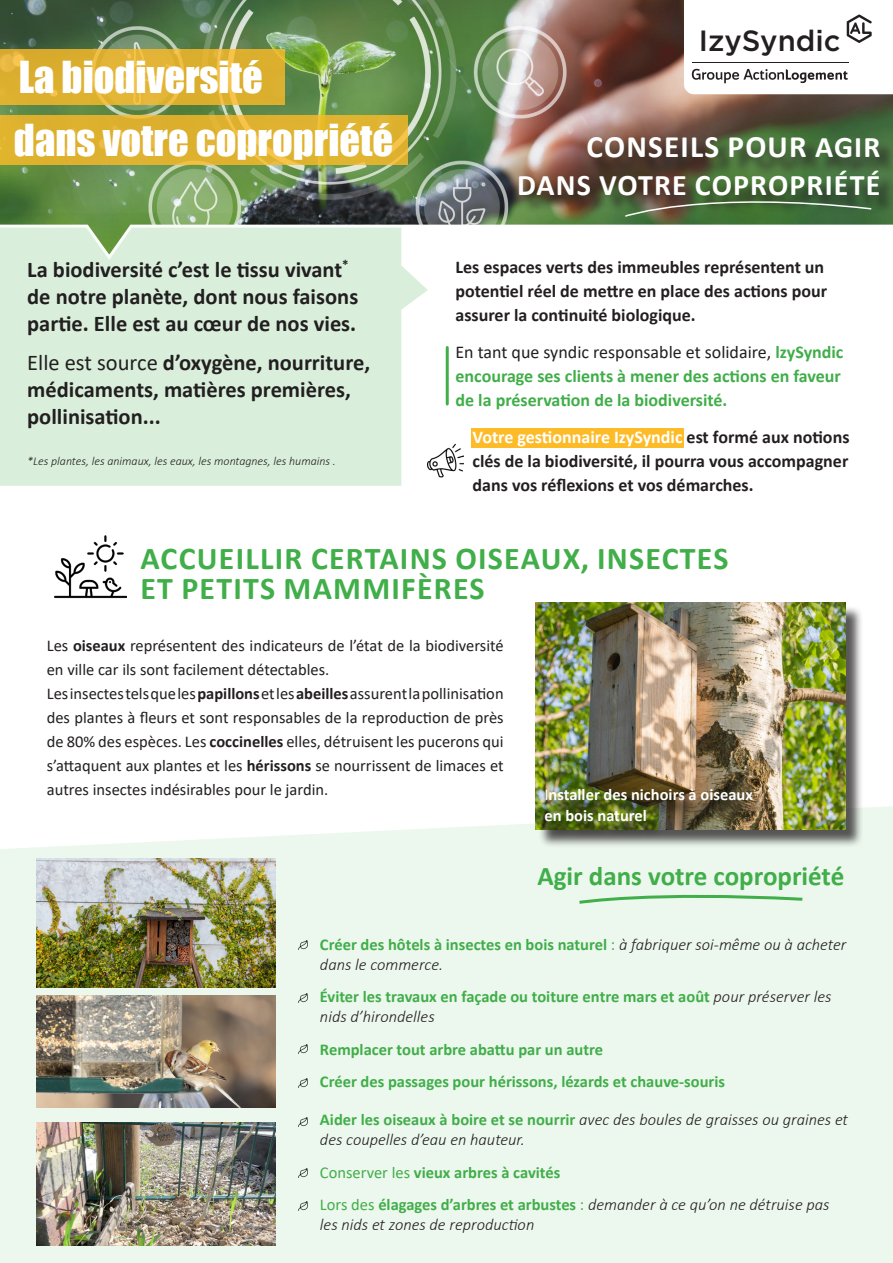
<style>
.page{position:relative;width:893px;height:1263px;background:#fff}
.page>*{position:absolute;margin:0;border:0;box-sizing:border-box;transform-origin:0 0}
.t1{font:40.5px "Impact";color:#fff}
.contenu_normal{font:700 31.8px/30px "Calibri";letter-spacing:.04em;color:#40ae49}
.contenu_normal-2{font:700 31.2px "Calibri";letter-spacing:.04em;color:#fff}
.contenu_normal-3{font:700 30px "Calibri";letter-spacing:.04em;color:#fff}
.t2{font:500 29.25px "Gotham";color:#231f20}
.contenu_normal-4{font:700 27px "Calibri";color:#40ae49}
.contenu_normal-5{font:700 22.5px/27px "Calibri";color:#231f20}
.contenu_normal-6{font:700 18px/24px "Calibri";color:#231f20}
.contenu_normal-7{font:700 18px/24px "Calibri";color:#40ae49}
.contenu_normal-8{font:16.5px/24px "Calibri";color:#231f20}
.contenu_normal-9{font:italic 300 16.5px/19.8px "Calibri";color:#231f20}
.contenu_normal-10{font:700 16.5px/19.8px "Calibri";color:#40ae49}
.contenu_normal-11{font:700 16.5px "Calibri";color:#fff}
.contenu_normal-12{font:italic 300 12px "Calibri";color:#231f20}
.s1{font-weight:400}
.s2{font-size:30px}
.s3{font-weight:400;color:#231f20}
.s4{color:#fff}
.s5{font-weight:700}
.s6{font-weight:700;font-style:normal;color:#40ae49}
.s7{font-weight:400;font-style:normal;color:#40ae49}
.s8{font-weight:300;font-style:italic;color:#231f20}
</style>
<div class="page">
<div style="left:471px;top:428px;width:213px;height:20px;background:#fdbb28"></div>
<div style="left:0;top:804px;width:893px;height:459px;background:#ecf7ed"></div>
<div style="left:0;top:261px;width:428px;height:225px;background:#d9efdb"></div>
<img style="left:0;top:0;width:893px;height:261px">
<svg style="left:0;top:115px;width:408px;height:49px;background:#dfb330"></svg>
<svg style="left:0;top:49px;width:285px;height:55px;background:#dfb132"></svg>
<div style="left:522px;top:139px;width:371px;height:75px;background:#231f20;opacity:.75"></div>
<svg style="left:623px;top:190px;width:250px;height:28px;background:#4d6740"></svg>
<img style="left:36px;top:858px;width:239px;height:129px">
<img style="left:36px;top:995px;width:239px;height:113px">
<img style="left:36px;top:1122px;width:239px;height:123px">
<div style="left:538px;top:605px;width:326px;height:242px;background:#231f20;opacity:.75"></div>
<img style="left:536px;top:603px;width:309px;height:226px">
<div style="left:548px;top:791px;width:222px;height:48px;background:#231f20;opacity:.75"></div>
<svg style="left:576px;top:891px;width:229px;height:15px;background:#cae8cc"></svg>
<svg style="left:298px;top:941px;width:9px;height:9px"></svg>
<svg style="left:298px;top:994px;width:9px;height:9px"></svg>
<svg style="left:298px;top:1045px;width:9px;height:9px"></svg>
<svg style="left:298px;top:1078px;width:9px;height:9px"></svg>
<svg style="left:298px;top:1118px;width:9px;height:9px"></svg>
<svg style="left:298px;top:1168px;width:9px;height:9px"></svg>
<svg style="left:298px;top:1202px;width:9px;height:9px"></svg>
<hr style="left:446px;top:347px;width:3px;height:57px;background:#40ae49">
<img style="left:54px;top:535px;width:72px;height:64px">
<svg style="left:684px;top:0;width:209px;height:94px"></svg>
<img style="left:428px;top:443px;width:36px;height:35px">
<p class="t1" style="left:19px;top:45px;width:246px">La biodiversité</p>
<p class="t1" style="left:14px;top:108px;width:381px">dans votre copropriété</p>
<p class="contenu_normal-5" style="left:27px;top:255px;width:333px">La biodiversité c’est le tissu vivant<sup>* </sup>de notre planète, dont nous faisons partie. Elle est au cœur de nos vies.</p>
<p class="contenu_normal-5" style="left:27px;top:349px;width:345px"><span class="s1">Elle est source</span> d’oxygène, nourriture, médicaments, matières premières, pollinisation...</p>
<p class="contenu_normal-12" style="left:27px;top:453px;width:310px">*Les plantes, les animaux, les eaux, les montagnes, les humains .</p>
<p class="t2" style="left:699px;top:21px;width:143px">IzySyndic</p>
<p class="contenu_normal-2" style="left:587px;top:125px;width:295px">CONSEILS POUR <span class="s2">AGIR</span></p>
<p class="contenu_normal-3" style="left:517px;top:164px;width:365px">DANS VOTRE COPROPRIÉTÉ</p>
<p class="contenu_normal-6" style="left:455px;top:255px;width:373px">Les espaces verts des immeubles représentent un potentiel réel de mettre en place des actions pour assurer la continuité biologique.</p>
<p class="contenu_normal-7" style="left:455px;top:340px;width:389px"><span class="s3">En tant que syndic responsable et solidaire,</span> lzySyndic encourage ses clients à mener des actions en faveur de la préservation de la biodiversité.</p>
<p class="contenu_normal-6" style="left:472px;top:425px;width:378px;text-align:justify"><span class="s4">Votre gestionnaire IzySyndic</span> est formé aux notions clés de la biodiversité, il pourra vous accompagner dans vos réflexions et vos démarches.</p>
<p class="contenu_normal" style="left:140px;top:543px;width:590px">ACCUEILLIR CERTAINS OISEAUX, INSECTES<br>ET PETITS MAMMIFÈRES</p>
<p class="contenu_normal-8" style="left:47px;top:633px;width:458px">Les <span class="s5">oiseaux</span> représentent des indicateurs de l’état de la biodiversité en ville car ils sont facilement détectables.</p>
<p class="contenu_normal-8" style="left:47px;top:681px;width:458px;text-align:justify">Les insectes tels que les <span class="s5">papillons</span> et les <span class="s5">abeilles</span> assurent la pollinisation des plantes à fleurs et sont responsables de la reproduction de près de 80% des espèces. Les <span class="s5">coccinelles</span> elles, détruisent les pucerons qui s’attaquent aux plantes et les <span class="s5">hérissons</span> se nourrissent de limaces et autres insectes indésirables pour le jardin.</p>
<p class="contenu_normal-11" style="left:544px;top:783px;width:210px"><span class="s1">I</span>nstaller des nichoirs à oiseaux</p>
<p class="contenu_normal-11" style="left:544px;top:804px;width:104px">en bois naturel</p>
<p class="contenu_normal-4" style="left:537px;top:857px;width:308px">Agir dans votre copropriété</p>
<p class="contenu_normal-9" style="left:320px;top:934px;width:528px"><span class="s6">Créer des hôtels à insectes en bois naturel</span> <span class="s7">:</span> à fabriquer soi-même ou à acheter dans le commerce.</p>
<p class="contenu_normal-10" style="left:320px;top:986px;width:513px">Éviter les travaux en façade ou toiture entre mars et août <span class="s8">pour préserver les nids d’hirondelles</span></p>
<p class="contenu_normal-10" style="left:320px;top:1039px;width:285px">Remplacer tout arbre abattu par un autre</p>
<p class="contenu_normal-10" style="left:320px;top:1071px;width:407px">Créer des passages pour hérissons, lézards et chauve-souris</p>
<p class="contenu_normal-9" style="left:320px;top:1110px;width:529px"><span class="s6">Aider les oiseaux à boire et se nourrir</span> avec des boules de graisses ou graines et des coupelles d’eau en hauteur.</p>
<p class="contenu_normal-10" style="left:320px;top:1162px;width:242px"><span class="s1">Conserver les</span> vieux arbres à cavités</p>
<p class="contenu_normal-9" style="left:320px;top:1194px;width:511px"><span class="s7">Lors des</span> <span class="s6">élagages d’arbres et arbustes</span> <span class="s7">:</span> demander à ce qu’on ne détruise pas les nids et zones de reproduction</p>
</div>
